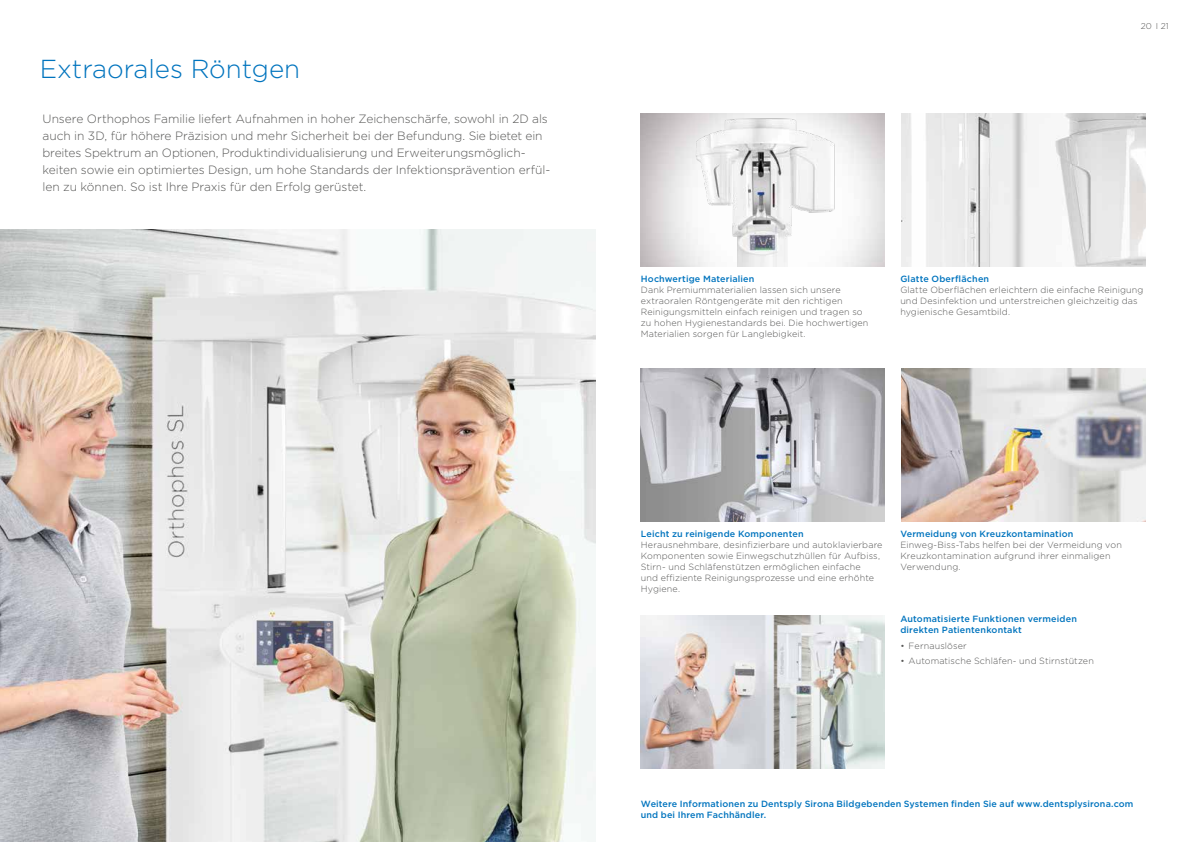
<style>
.page{position:relative;width:1191px;height:842px;background:#fff}
.page>*{position:absolute;margin:0;border:0;box-sizing:border-box;transform-origin:0 0}
.t1{font:300 26px "Gotham";color:#0074be}
.t2{font:300 12px/17px "Gotham";letter-spacing:-.005em;color:#575756}
.t3{font:300 9px/11px "Gotham";letter-spacing:.015em;color:#575756}
.t4{font:500 9px/11px "Gotham";letter-spacing:.015em;color:#0074be}
.t5{font:300 8.5px "Gotham";color:#575756}
</style>
<div class="page">
<img style="left:0;top:230px;width:595px;height:612px">
<img style="left:901px;top:369px;width:244px;height:153px">
<img style="left:641px;top:113px;width:243px;height:153px">
<img style="left:641px;top:369px;width:243px;height:153px">
<img style="left:641px;top:615px;width:243px;height:153px">
<img style="left:901px;top:113px;width:244px;height:153px">
<h1 class="t1" style="left:40px;top:52px;width:262px">Extraorales Röntgen</h1>
<p class="t2" style="left:43px;top:110px;width:509px">Unsere Orthophos Familie liefert Aufnahmen in hoher Zeichenschärfe, sowohl in 2D als auch in 3D, für höhere Präzision und mehr Sicherheit bei der Befundung. Sie bietet ein breites Spektrum an Optionen, Produktindividualisierung und Erweiterungsmöglich&shy;keiten sowie ein optimiertes Design, um hohe Standards der Infektionsprävention erfül&shy;len zu können. So ist Ihre Praxis für den Erfolg gerüstet.</p>
<p class="t5" style="left:1140px;top:21px;width:29px">20 I 21</p>
<p class="t4" style="left:641px;top:273px;width:115px">Hochwertige Materialien</p>
<p class="t3" style="left:641px;top:284px;width:229px">Dank Premiummaterialien lassen sich unsere extraoralen Röntgengeräte mit den richtigen Reinigungsmitteln einfach reinigen und tragen so zu hohen Hygienestandards bei. Die hochwertigen Materialien sorgen für Langlebigkeit.</p>
<p class="t4" style="left:900px;top:273px;width:90px">Glatte Oberflächen</p>
<p class="t3" style="left:900px;top:284px;width:245px">Glatte Oberflächen erleichtern die einfache Reinigung und Desinfektion und unterstreichen gleichzeitig das hygienische Gesamtbild.</p>
<p class="t4" style="left:641px;top:528px;width:164px">Leicht zu reinigende Komponenten</p>
<p class="t3" style="left:641px;top:539px;width:243px">Herausnehmbare, desinfizierbare und autoklavierbare Komponenten sowie Einwegschutzhüllen für Aufbiss, Stirn- und Schläfenstützen ermöglichen einfache<br>und effiziente Reinigungsprozesse und eine erhöhte Hygiene.</p>
<p class="t4" style="left:900px;top:528px;width:175px">Vermeidung von Kreuzkontamination</p>
<p class="t3" style="left:900px;top:539px;width:223px">Einweg- Biss-Tabs helfen bei der Vermeidung von<br>Kreuzkontamination aufgrund ihrer einmaligen<br>Verwendung.</p>
<p class="t4" style="left:900px;top:614px;width:178px">Automatisierte Funktionen vermeiden direkten Patientenkontakt</p>
<p class="t3" style="left:900px;top:640px;width:68px">• Fernauslöser</p>
<p class="t3" style="left:900px;top:655px;width:195px">• Automatische Schläfen- und Stirnstützen</p>
<p class="t4" style="left:641px;top:798px;width:494px">Weitere Informationen zu Dentsply Sirona Bildgebenden Systemen finden Sie auf www.dentsplysirona.com und bei Ihrem Fachhändler.</p>
</div>
